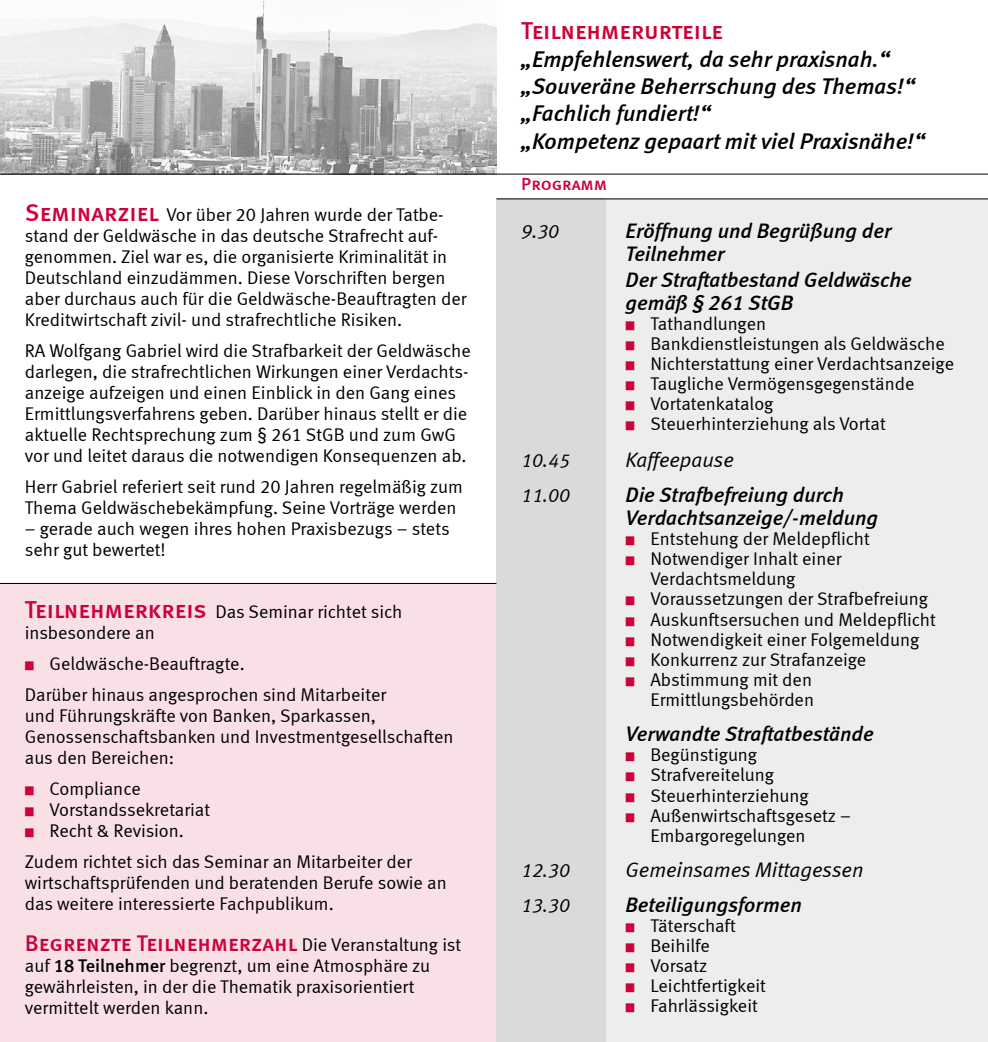
<style>
.page{position:relative;width:988px;height:1042px;background:#fff}
.page>*{position:absolute;margin:0;border:0;box-sizing:border-box;transform-origin:0 0}
.t1{font:24.5px "Meta Medium LF Caps";color:#cd0039}
.t2{font:italic 22.75px/27.3px "Meta Medium LF";color:#000}
.t3{font:22.75px "Meta Medium LF Caps";color:#cd0039}
.t4{font:italic 21px/22.8px "Meta Medium LF";color:#000}
.t5{font:italic 21px "Meta Normal LF";letter-spacing:-.005em;color:#000}
.t6{font:italic 19.25px "Meta Normal LF";color:#000}
.t7{font:18.38px/21px "Meta Normal LF";color:#000}
.t8{font:17.5px "Meta Medium LF Caps";color:#cd0039}
.s1{font-family:"Meta Medium LF Caps";font-size:24.5px;color:#cd0039}
.s2{color:#cd0039}
.s3{font-family:"Meta Normal LF";font-size:18.38px;color:#000}
.s4{font-family:"Meta Medium LF"}
</style>
<div class="page">
<div style="left:0;top:583px;width:496px;height:459px;background:#f9e0e7"></div>
<div style="left:496px;top:198px;width:491px;height:844px;background:#eceded"></div>
<div style="left:496px;top:198px;width:109px;height:844px;background:#d9dadb"></div>
<img style="left:0;top:0;width:496px;height:174px">
<hr style="left:0;top:174px;width:987px;height:1px;background:#000">
<hr style="left:496px;top:198px;width:491px;height:1px;background:#000">
<hr style="left:0;top:583px;width:496px;height:1px;background:#000">
<p class="t7" style="left:25px;top:204px;width:443px"><span class="s1">Seminarziel</span> Vor über 20 Jahren wurde der Tatbe&shy;stand der Geldwäsche in das deutsche Strafrecht auf&shy;genommen. Ziel war es, die organisierte Kriminalität in Deutschland einzudämmen. Diese Vorschriften bergen aber durchaus auch für die Geldwäsche-Beauftragten der Kreditwirtschaft zivil- und strafrechtliche Risiken.</p>
<p class="t7" style="left:25px;top:340px;width:447px">RA Wolfgang Gabriel wird die Strafbarkeit der Geldwäsche darlegen, die strafrechtlichen Wirkungen einer Verdachts&shy;anzeige aufzeigen und einen Einblick in den Gang eines Ermittlungsverfahrens geben. Darüber hinaus stellt er die aktuelle Rechtsprechung zum § 261 StGB und zum GwG vor und leitet daraus die notwendigen Konsequenzen ab.</p>
<p class="t7" style="left:25px;top:476px;width:439px">Herr Gabriel referiert seit rund 20 Jahren regelmäßig zum<br>Thema Geldwäschebekämpfung. Seine Vorträge werden</p>
<p class="t7" style="left:25px;top:518px;width:426px">– gerade auch wegen ihres hohen Praxisbezugs – stets sehr gut bewertet!</p>
<p class="t7" style="left:25px;top:601px;width:379px"><span class="s1">Teilnehmerkreis</span> Das Seminar richtet sich insbesondere an</p>
<p class="t7" style="left:25px;top:648px;width:363px;line-height:31px"><span class="s2">■</span> Geldwäsche-Beauftragte.<br>Darüber hinaus angesprochen sind Mitarbeiter</p>
<p class="t7" style="left:25px;top:705px;width:430px">und Führungskräfte von Banken, Sparkassen,<br>Genossenschaftsbanken und Investmentgesellschaften aus den Bereichen:</p>
<p class="t7" style="left:25px;top:778px;width:117px"><span class="s2">■</span> Compliance</p>
<p class="t7" style="left:25px;top:799px;width:187px"><span class="s2">■</span> Vorstandssekretariat</p>
<p class="t7" style="left:25px;top:815px;width:388px;line-height:31px"><span class="s2">■</span> Recht &amp; Revision.<br>Zudem richtet sich das Seminar an Mitarbeiter der</p>
<p class="t7" style="left:25px;top:871px;width:423px">wirtschaftsprüfenden und beratenden Berufe sowie an das weitere interessierte Fachpublikum.</p>
<p class="t3" style="left:25px;top:929px;width:438px">Begrenzte Teilnehmerzahl <span class="s3">Die Veranstaltung ist</span></p>
<p class="t7" style="left:25px;top:954px;width:407px">auf <span class="s4">18 Teilnehmer</span> begrenzt, um eine Atmosphäre zu gewährleisten, in der die Thematik praxisorientiert vermittelt werden kann.</p>
<h1 class="t1" style="left:521px;top:17px;width:203px">Teilnehmerurteile</h1>
<p class="t2" style="left:521px;top:45px;width:405px">„Empfehlenswert, da sehr praxisnah.“ „Souveräne Beherrschung des Themas!“ „Fachlich fundiert!“<br>„Kompetenz gepaart mit viel Praxisnähe!“</p>
<p class="t8" style="left:521px;top:174px;width:87px">Programm</p>
<p class="t6" style="left:521px;top:220px;width:39px">9.30</p>
<p class="t4" style="left:625px;top:219px;width:267px">Eröffnung und Begrüßung der<br>Teilnehmer</p>
<p class="t4" style="left:625px;top:268px;width:287px">Der Straftatbestand Geldwäsche gemäß § 261 StGB</p>
<p class="t7" style="left:625px;top:313px;width:142px"><span class="s2">■</span> Tathandlungen</p>
<p class="t7" style="left:625px;top:333px;width:321px"><span class="s2">■</span> Bankdienstleistungen als Geldwäsche</p>
<p class="t7" style="left:625px;top:353px;width:330px"><span class="s2">■</span> Nichterstattung einer Verdachtsanzeige</p>
<p class="t7" style="left:625px;top:373px;width:290px"><span class="s2">■</span> Taugliche Vermögensgegenstände</p>
<p class="t7" style="left:625px;top:393px;width:149px"><span class="s2">■</span> Vortatenkatalog</p>
<p class="t7" style="left:625px;top:413px;width:261px"><span class="s2">■</span> Steuerhinterziehung als Vortat</p>
<p class="t6" style="left:521px;top:449px;width:50px">10.45</p>
<p class="t5" style="left:625px;top:448px;width:110px">Kaffeepause</p>
<p class="t6" style="left:521px;top:484px;width:50px">11.00</p>
<p class="t4" style="left:625px;top:483px;width:254px">Die Strafbefreiung durch<br>Verdachtsanzeige/-meldung</p>
<p class="t7" style="left:625px;top:528px;width:246px"><span class="s2">■</span> Entstehung der Meldepflicht</p>
<p class="t7" style="left:650px;top:548px;width:193px;line-height:20.1px;text-indent:-25px"><span class="s2">■</span> Notwendiger Inhalt einer<br>Verdachtsmeldung</p>
<p class="t7" style="left:625px;top:588px;width:304px"><span class="s2">■</span> Voraussetzungen der Strafbefreiung</p>
<p class="t7" style="left:625px;top:608px;width:312px"><span class="s2">■</span> Auskunftsersuchen und Meldepflicht</p>
<p class="t7" style="left:625px;top:629px;width:295px"><span class="s2">■</span> Notwendigkeit einer Folgemeldung</p>
<p class="t7" style="left:625px;top:649px;width:242px"><span class="s2">■</span> Konkurrenz zur Strafanzeige</p>
<p class="t7" style="left:625px;top:669px;width:190px;line-height:20.1px;text-align:right"><span class="s2">■</span> Abstimmung mit den<br>Ermittlungsbehörden</p>
<p class="t4" style="left:625px;top:722px;width:249px">Verwandte Straftatbestände</p>
<p class="t7" style="left:625px;top:744px;width:133px"><span class="s2">■</span> Begünstigung</p>
<p class="t7" style="left:625px;top:764px;width:150px"><span class="s2">■</span> Strafvereitelung</p>
<p class="t7" style="left:625px;top:784px;width:184px"><span class="s2">■</span> Steuerhinterziehung</p>
<p class="t7" style="left:650px;top:805px;width:202px;line-height:20.1px;text-indent:-25px"><span class="s2">■</span> Außenwirtschaftsgesetz −<br>Embargoregelungen</p>
<p class="t6" style="left:521px;top:859px;width:50px">12.30</p>
<p class="t5" style="left:625px;top:857px;width:239px">Gemeinsames Mittagessen</p>
<p class="t6" style="left:521px;top:894px;width:50px">13.30</p>
<p class="t4" style="left:625px;top:893px;width:178px">Beteiligungsformen</p>
<p class="t7" style="left:625px;top:915px;width:112px"><span class="s2">■</span> Täterschaft</p>
<p class="t7" style="left:625px;top:935px;width:86px"><span class="s2">■</span> Beihilfe</p>
<p class="t7" style="left:625px;top:955px;width:83px"><span class="s2">■</span> Vorsatz</p>
<p class="t7" style="left:625px;top:975px;width:142px"><span class="s2">■</span> Leichtfertigkeit</p>
<p class="t7" style="left:625px;top:995px;width:134px"><span class="s2">■</span> Fahrlässigkeit</p>
</div>
